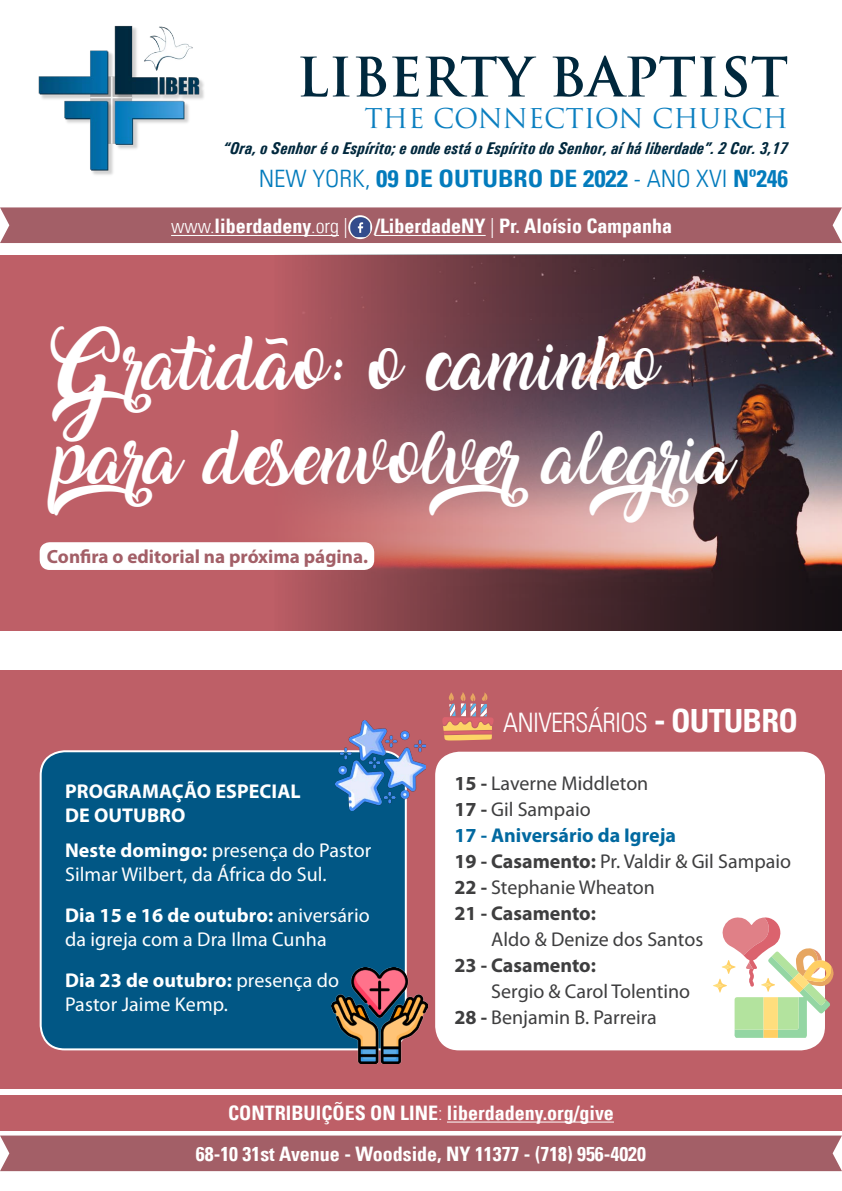
<style>
.page{position:relative;width:842px;height:1191px;background:#fff}
.page>*{position:absolute;margin:0;border:0;box-sizing:border-box;transform-origin:0 0}
.t1{font:700 52.8px "Trajan Pro";color:#00283d}
.t2{font:48px/94px "Amarillo";letter-spacing:.01em;color:#fff}
.t3{font:300 condensed 26.8px "Univers LT";letter-spacing:-.025em;color:#fff}
.t4{font:26.6px "Trajan Pro";color:#0b7fc0}
.t5{font:700 condensed 24px "Univers LT";color:#037bbc;scale:1.06 1}
.t6{font:20px/24px "Myriad Pro";letter-spacing:.005em;color:#fff}
.t7{font:20px "Myriad Pro";color:#3e3e3f}
.t8{font:700 condensed 20px "Univers LT";color:#fff}
.t9{font:700 20px "Myriad Pro";letter-spacing:.005em;color:#fff}
.t10{font:700 20px "Myriad Pro";color:#3e3e3f}
.t11{font:700 20px "Myriad Pro";color:#0269a0}
.t12{font:700 19.2px "Myriad Pro";color:#a35f67}
.t13{font:italic 700 17px "Univers Condensed";color:#00283d}
.s1{font-weight:300}
.s2{font-weight:700}
.s3{font-weight:700;font-size:34.6px}
.s4{font-weight:700;font-size:32px}
</style>
<div class="page">
<div style="left:0;top:670px;width:842px;height:419px;background:#be5f67"></div>
<div style="left:0;top:1095px;width:842px;height:35px;background:#be5f67"></div>
<div style="left:0;top:207px;width:842px;height:36px;background:#a35f67"></div>
<svg style="left:348px;top:215px;width:24px;height:24px"></svg>
<img style="left:350px;top:217px;width:20px;height:20px">
<img style="left:38px;top:25px;width:166px;height:150px">
<div style="left:0;top:1135px;width:842px;height:36px;background:#a35f67"></div>
<hr style="left:171px;top:235px;width:168px;height:1px;background:#fff">
<hr style="left:374px;top:235px;width:112px;height:1px;background:#fff">
<hr style="left:447px;top:1121px;width:167px;height:1px;background:#fff">
<div style="left:0;top:255px;width:842px;height:375px;background:#be5f67"></div>
<img style="left:292px;top:255px;width:550px;height:375px">
<div style="left:40px;top:542px;width:334px;height:28px;background:#fff;border-radius:10px"></div>
<svg style="left:442px;top:692px;width:52px;height:48px"></svg>
<div style="left:435px;top:751px;width:390px;height:299px;background:#fff;border-radius:24px"></div>
<svg style="left:713px;top:917px;width:120px;height:120px"></svg>
<div style="left:41px;top:751px;width:365px;height:298px;background:#015785;border-radius:24px"></div>
<div style="left:40px;top:750px;width:367px;height:300px;border:2px solid #fff;border-radius:24px"></div>
<img style="left:332px;top:967px;width:95px;height:96px">
<img style="left:336px;top:720px;width:89px;height:90px">
<p class="t1" style="left:297px;top:44px;width:493px">LIBERTY BAPTIST</p>
<p class="t4" style="left:365px;top:101px;width:425px">THE CONNECTION CHURCH</p>
<p class="t13" style="left:223px;top:137px;width:566px">“Ora, o Senhor é o Espírito; e onde está o Espírito do Senhor, aí há liberdade”. 2 Cor. 3,17</p>
<p class="t5" style="left:259px;top:163px;width:501px"><span class="s1">NEW YORK,</span> 09 DE OUTUBRO DE 2022 <span class="s1">- ANO XVI</span> Nº246</p>
<p class="t8" style="left:171px;top:214px;width:178px"><span class="s1">www.</span>liberdadeny<span class="s1">.org |</span></p>
<p class="t8" style="left:374px;top:214px;width:299px">/LiberdadeNY <span class="s1">|</span> Pr. Aloísio Campanha</p>
<p class="t2" style="left:54px;top:326px;width:709px">G ratidão: o caminho para desenvolveralegria</p>
<p class="t12" style="left:47px;top:544px;width:323px">Confira o editorial na próxima página.</p>
<p class="t9" style="left:65px;top:778px;width:237px">PROGRAMAÇÃO ESPECIAL</p>
<p class="t9" style="left:65px;top:802px;width:122px">DE OUTUBRO</p>
<p class="t6" style="left:65px;top:838px;width:308px"><span class="s2">Neste domingo:</span> presença do Pastor<br>Silmar Wilbert, da África do Sul.</p>
<p class="t6" style="left:65px;top:903px;width:306px"><span class="s2">Dia 15 e 16 de outubro:</span> aniversário da igreja com a Dra Ilma Cunha</p>
<p class="t6" style="left:65px;top:968px;width:276px"><span class="s2">Dia 23 de outubro:</span> presença do<br>Pastor Jaime Kemp.</p>
<p class="t3" style="left:503px;top:706px;width:296px">ANIVERSÁRIOS <span class="s3">-</span> <span class="s4">OUTUBRO</span></p>
<p class="t7" style="left:454px;top:771px;width:195px"><span class="s2">15 -</span> Laverne Middleton</p>
<p class="t7" style="left:454px;top:797px;width:138px"><span class="s2">17 -</span> Gil Sampaio</p>
<p class="t11" style="left:454px;top:822px;width:223px">17 - Aniversário da Igreja</p>
<p class="t7" style="left:454px;top:849px;width:338px"><span class="s2">19 - Casamento:</span> Pr. Valdir &amp; Gil Sampaio</p>
<p class="t7" style="left:454px;top:875px;width:202px"><span class="s2">22 -</span> Stephanie Wheaton</p>
<p class="t10" style="left:454px;top:900px;width:143px">21 - Casamento:</p>
<p class="t7" style="left:491px;top:927px;width:214px">Aldo &amp; Denize dos Santos</p>
<p class="t10" style="left:454px;top:952px;width:143px">23 - Casamento:</p>
<p class="t7" style="left:491px;top:979px;width:200px">Sergio &amp; Carol Tolentino</p>
<p class="t7" style="left:454px;top:1005px;width:204px"><span class="s2">28 -</span> Benjamin B. Parreira</p>
<p class="t8" style="left:228px;top:1100px;width:387px">CONTRIBUIÇÕES ON LINE<span class="s1">:</span> liberdadeny.org/give</p>
<p class="t8" style="left:196px;top:1141px;width:452px">68-10 31st Avenue - Woodside, NY 11377 - (718) 956-4020</p>
</div>
